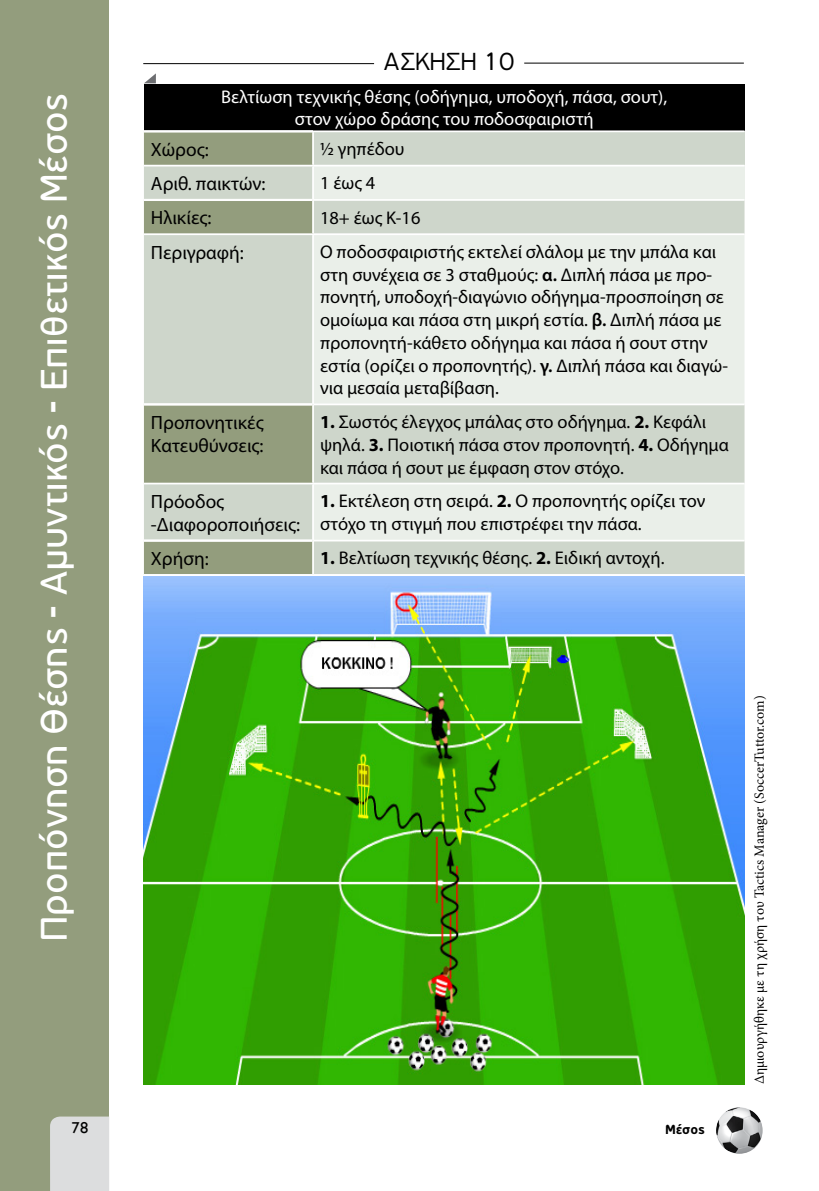
<style>
.page{position:relative;width:819px;height:1191px;background:#fff}
.page>*{position:absolute;margin:0;border:0;box-sizing:border-box;transform-origin:0 0}
.t1{font:36.75px "PF Traffic";color:#fff}
.t2{font:300 24.5px "PF Traffic";color:#000}
.t3{font:19.25px/22.8px "Myriad Pro";color:#000}
.t4{font:18.38px/22.8px "Myriad Pro";color:#000}
.t5{font:18.38px/22.8px "Myriad Pro";color:#fff;text-align:center}
.t6{font:15.75px "Gill Sans";color:#000;scale:1.04 1}
.t7{font:14px "Minion Pro";color:#000}
.t8{font:700 13.12px "PF Traffic";color:#000}
.s1{font-weight:600}
.s2{font-weight:700}
.s3{font-family:"PF Traffic";font-weight:500;font-size:29.4px;color:#fff}
</style>
<div class="page">
<div style="left:0;top:0;width:109px;height:1191px;background:#939d7d"></div>
<div style="left:144px;top:84px;width:600px;height:46px;background:#000"></div>
<svg style="left:144px;top:73px;width:12px;height:10px"></svg>
<div style="left:144px;top:133px;width:168px;height:32px;background:#939d7d"></div>
<div style="left:313px;top:131px;width:431px;height:35px;background:#ced6cb"></div>
<svg style="left:144px;top:166px;width:600px;height:408px;background:#bfc8b8"></svg>
<div style="left:313px;top:166px;width:431px;height:34px;background:#eaefe9"></div>
<svg style="left:314px;top:235px;width:430px;height:305px;background:#e2e8e1"></svg>
<hr style="left:144px;top:403px;width:168px;height:2px;background:#fff">
<hr style="left:312px;top:132px;width:2px;height:33px;background:#fff">
<hr style="left:313px;top:130px;width:431px;height:2px;background:#fff">
<hr style="left:144px;top:165px;width:170px;height:1px;background:#fff">
<hr style="left:312px;top:166px;width:2px;height:34px;background:#fff">
<hr style="left:314px;top:165px;width:430px;height:1px;background:#fff">
<hr style="left:144px;top:199px;width:168px;height:1px;background:#fff">
<hr style="left:144px;top:200px;width:168px;height:1px;background:#fff">
<hr style="left:312px;top:200px;width:2px;height:33px;background:#fff">
<hr style="left:314px;top:199px;width:430px;height:2px;background:#fff">
<hr style="left:314px;top:233px;width:430px;height:2px;background:#fff">
<hr style="left:144px;top:233px;width:170px;height:2px;background:#fff">
<hr style="left:312px;top:235px;width:2px;height:169px;background:#fff">
<hr style="left:144px;top:405px;width:168px;height:1px;background:#fff">
<hr style="left:312px;top:404px;width:2px;height:79px;background:#fff">
<hr style="left:314px;top:403px;width:430px;height:2px;background:#fff">
<hr style="left:144px;top:483px;width:170px;height:1px;background:#fff">
<hr style="left:312px;top:484px;width:2px;height:56px;background:#fff">
<hr style="left:314px;top:483px;width:430px;height:1px;background:#fff">
<hr style="left:144px;top:540px;width:168px;height:1px;background:#fff">
<hr style="left:144px;top:541px;width:168px;height:1px;background:#fff">
<hr style="left:312px;top:540px;width:2px;height:34px;background:#fff">
<hr style="left:314px;top:540px;width:430px;height:1px;background:#fff">
<img style="left:144px;top:576px;width:600px;height:508px">
<hr style="left:143px;top:63px;width:231px;height:1px;background:#000">
<hr style="left:524px;top:63px;width:219px;height:1px;background:#000">
<div style="left:50px;top:1116px;width:59px;height:75px;background:#dcddde"></div>
<img style="left:716px;top:1107px;width:46px;height:46px;border-radius:23px">
<h1 class="t1" style="left:32px;top:942px;width:851px;rotate:-90deg">Προπόνηση Θέσης - Αμυντικός - Επιθετικός Μέσος</h1>
<h2 class="t2" style="left:384px;top:47px;width:132px">ΑΣΚΗΣΗ 10</h2>
<p class="t5" style="left:221px;top:85px;width:447px">Βελτίωση τεχνικής θέσης (οδήγημα, υποδοχή, πάσα, σουτ), στον χώρο δράσης του ποδοσφαιριστή</p>
<p class="t3" style="left:151px;top:138px;width:59px">Χώρος:</p>
<p class="t4" style="left:320px;top:137px;width:86px">½ γηπέδου</p>
<p class="t3" style="left:151px;top:172px;width:116px">Αριθ. παικτών:</p>
<p class="t4" style="left:320px;top:171px;width:57px">1 έως 4</p>
<p class="t3" style="left:151px;top:206px;width:62px">Ηλικίες:</p>
<p class="t4" style="left:320px;top:206px;width:102px">18+ έως Κ-16</p>
<p class="t3" style="left:151px;top:240px;width:94px">Περιγραφή:</p>
<p class="t4" style="left:320px;top:240px;width:409px">Ο ποδοσφαιριστής εκτελεί σλάλομ με την μπάλα και στη συνέχεια σε 3 σταθμούς: <span class="s1">α.</span> Διπλή πάσα με προ&shy;πονητή, υποδοχή-διαγώνιο οδήγημα-προσποίηση σε ομοίωμα και πάσα στη μικρή εστία. <span class="s1">β.</span> Διπλή πάσα με προπονητή-κάθετο οδήγημα και πάσα ή σουτ στην εστία (ορίζει ο προπονητής). <span class="s1">γ.</span> Διπλή πάσα και διαγώ&shy;νια μεσαία μεταβίβαση.</p>
<p class="t3" style="left:151px;top:410px;width:114px">Προπονητικές<br>Κατευθύνσεις:</p>
<p class="t4" style="left:320px;top:410px;width:410px"><span class="s2">1.</span> Σωστός έλεγχος μπάλας στο οδήγημα. <span class="s2">2.</span> Κεφάλι ψηλά. <span class="s2">3.</span> Ποιοτική πάσα στον προπονητή. <span class="s2">4.</span> Οδήγημα και πάσα ή σουτ με έμφαση στον στόχο.</p>
<p class="t3" style="left:151px;top:490px;width:151px">Πρόοδος -Διαφοροποιήσεις:</p>
<p class="t4" style="left:320px;top:489px;width:387px"><span class="s2">1.</span> Εκτέλεση στη σειρά. <span class="s2">2.</span> Ο προπονητής ορίζει τον στόχο τη στιγμή που επιστρέφει την πάσα.</p>
<p class="t3" style="left:151px;top:547px;width:59px">Χρήση:</p>
<p class="t4" style="left:320px;top:546px;width:346px"><span class="s2">1.</span> Βελτίωση τεχνικής θέσης. <span class="s2">2.</span> Ειδική αντοχή.</p>
<p class="t6" style="left:67px;top:1118px;width:22px"><span class="s3">1</span>7 8</p>
<p class="t8" style="left:665px;top:1121px;width:42px">Μέσος</p>
<p class="t7" style="left:750px;top:1084px;width:390px;rotate:-90deg">Δημιουργήθηκε με τη χρήση του Tactics Manager (SoccerTuttor.com)</p>
</div>
